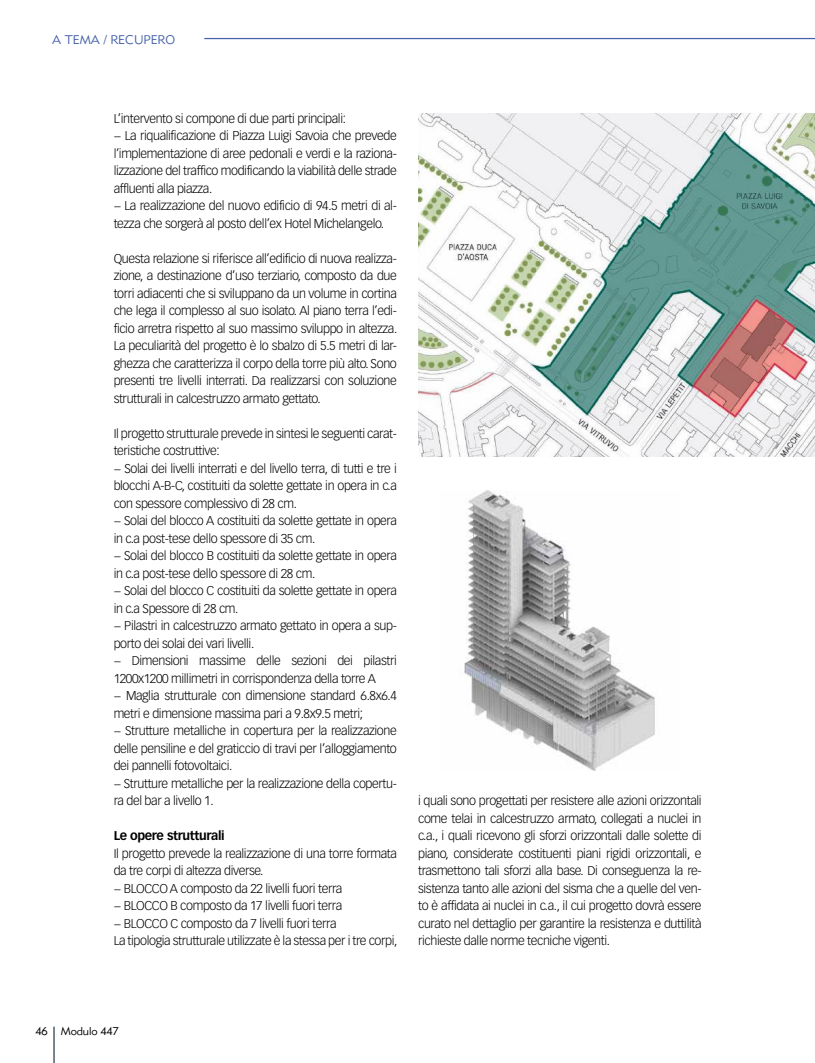
<style>
.page{position:relative;width:815px;height:1063px;background:#fff}
.page>*{position:absolute;margin:0;border:0;box-sizing:border-box;transform-origin:0 0}
.t1{font:300 12.5px/17.5px "Vectora LT Std";letter-spacing:-.03em;color:#000}
.t2{font:700 12.5px "Vectora LT Std";letter-spacing:-.03em;color:#000}
.t3{font:12.5px "Metro Lite LT Two";color:#4762ab}
.t4{font:11.25px "Metro Lite LT Two";letter-spacing:-.015em;color:#000}
</style>
<div class="page">
<hr style="left:53px;top:1027px;width:2px;height:36px;background:#717e86">
<img style="left:418px;top:113px;width:397px;height:343px">
<img style="left:464px;top:490px;width:191px;height:280px">
<hr style="left:204px;top:38px;width:611px;height:1px;background:#4762ab">
<p class="t3" style="left:52px;top:32px;width:124px">A TEMA / RECUPERO</p>
<p class="t1" style="left:114px;top:109px;width:285px">L’intervento si compone di due parti principali:<br>− La riqualificazione di Piazza Luigi Savoia che prevede l’implementazione di aree pedonali e verdi e la raziona&shy;lizzazione del traffico modificando la viabilità delle strade affluenti alla piazza.<br>− La realizzazione del nuovo edificio di 94.5 metri di al&shy;tezza che sorgerà al posto dell’ex Hotel Michelangelo.</p>
<p class="t1" style="left:114px;top:249px;width:285px;text-align:justify">Questa relazione si riferisce all’edificio di nuova realizza&shy;zione, a destinazione d’uso terziario, composto da due torri adiacenti che si sviluppano da un volume in cortina che lega il complesso al suo isolato. Al piano terra l’edi&shy;ficio arretra rispetto al suo massimo sviluppo in altezza.<br>La peculiarità del progetto è lo sbalzo di 5.5 metri di lar&shy;ghezza che caratterizza il corpo della torre più alto. Sono presenti tre livelli interrati. Da realizzarsi con soluzione strutturali in calcestruzzo armato gettato.</p>
<p class="t1" style="left:114px;top:424px;width:285px">Il progetto strutturale prevede in sintesi le seguenti carat&shy;teristiche costruttive:<br>− Solai dei livelli interrati e del livello terra, di tutti e tre i blocchi A-B-C, costituiti da solette gettate in opera in c.a con spessore complessivo di 28 cm.<br>− Solai del blocco A costituiti da solette gettate in opera in c.a post-tese dello spessore di 35 cm.<br>− Solai del blocco B costituiti da solette gettate in opera in c.a post-tese dello spessore di 28 cm.<br>− Solai del blocco C costituiti da solette gettate in opera in c.a Spessore di 28 cm.<br>− Pilastri in calcestruzzo armato gettato in opera a sup&shy;porto dei solai dei vari livelli.<br>− Dimensioni massime delle sezioni dei pilastri 1200x1200 millimetri in corrispondenza della torre A<br>− Maglia strutturale con dimensione standard 6.8x6.4 metri e dimensione massima pari a 9.8x9.5 metri;<br>− Strutture metalliche in copertura per la realizzazione delle pensiline e del graticcio di travi per l’alloggiamento dei pannelli fotovoltaici.<br>− Strutture metalliche per la realizzazione della copertu&shy;ra del bar a livello 1.</p>
<p class="t2" style="left:114px;top:828px;width:112px">Le opere strutturali</p>
<p class="t1" style="left:114px;top:844px;width:285px">Il progetto prevede la realizzazione di una torre formata da tre corpi di altezza diverse.<br>− BLOCCO A composto da 22 livelli fuori terra<br>− BLOCCO B composto da 17 livelli fuori terra<br>− BLOCCO C composto da 7 livelli fuori terra<br>La tipologia strutturale utilizzate è la stessa per i tre corpi,</p>
<p class="t1" style="left:418px;top:792px;width:285px;text-align:justify">i quali sono progettati per resistere alle azioni orizzontali come telai in calcestruzzo armato, collegati a nuclei in c.a., i quali ricevono gli sforzi orizzontali dalle solette di piano, considerate costituenti piani rigidi orizzontali, e trasmettono tali sforzi alla base. Di conseguenza la re&shy;sistenza tanto alle azioni del sisma che a quelle del ven&shy;to è affidata ai nuclei in c.a., il cui progetto dovrà essere curato nel dettaglio per garantire la resistenza e duttilità richieste dalle norme tecniche vigenti.</p>
<p class="t4" style="left:35px;top:1025px;width:85px">46 Modulo 447</p>
</div>
